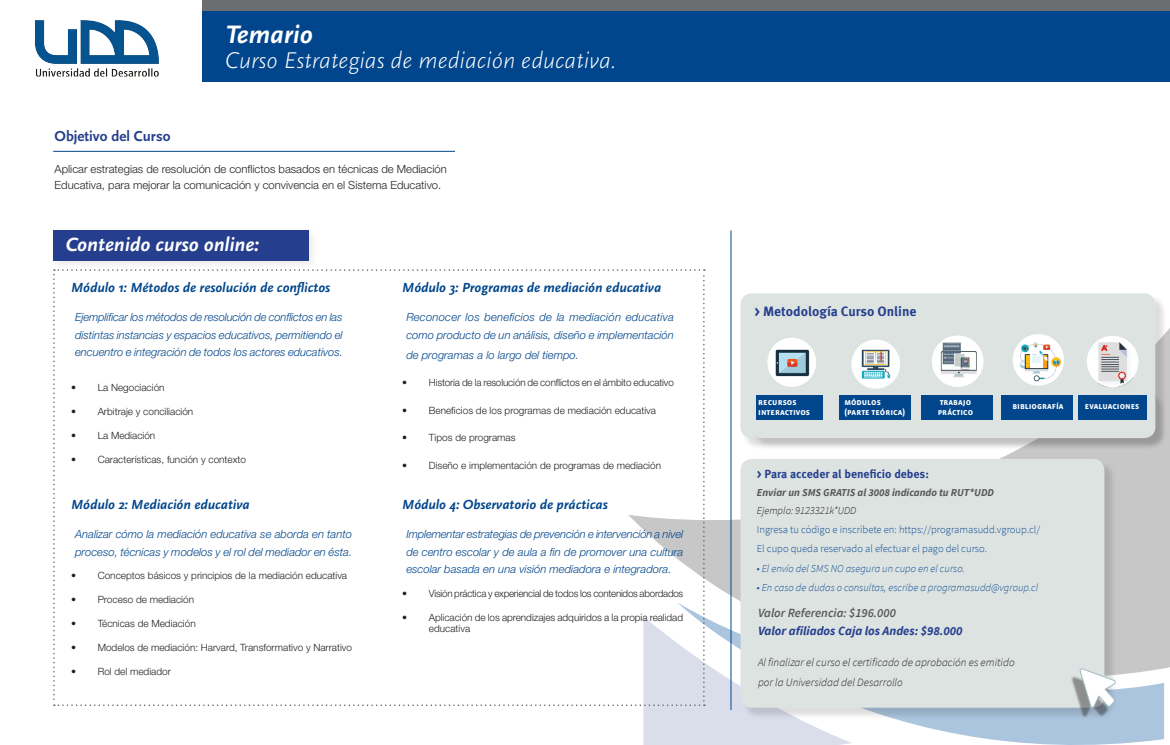
<style>
.page{position:relative;width:1170px;height:745px;background:#fff}
.page>*{position:absolute;margin:0;border:0;box-sizing:border-box;transform-origin:0 0}
.t1{font:26.38px "Scala Sans Bold LF Italic";color:#fff}
.t2{font:italic 300 23.75px "Scala Sans";color:#fff}
.t3{font:20px "Scala Sans Bold LF Italic";color:#fff}
.t4{font:700 15px "Scala Sans";color:#253f8e}
.t5{font:italic 700 13.75px "Scala Sans";color:#01468c}
.t6{font:700 13.5px "Meta Pro";color:#253f8e}
.t7{font:italic 700 12.5px "Source Sans Pro";color:#253f8e}
.t8{font:italic 600 12.5px "Source Sans Pro";color:#57585a}
.t9{font:700 11.75px "Meta Pro";color:#253f8e}
.t10{font:italic 300 11.25px/17.5px "Helvetica Neue LT Std";color:#01468c;text-align:justify}
.t11{font:300 11.25px/16.2px "Helvetica Neue LT Std";color:#231f20}
.t12{font:italic 300 11.25px/20px "Source Sans Pro";color:#231f20}
.t13{font:300 10.62px/19.4px "Source Sans Pro";color:#0d4c91}
.t14{font:italic 300 10.62px "Source Sans Pro";color:#0d4c91}
.t15{font:italic 700 10.62px "Source Sans Pro";color:#57585a}
.t16{font:italic 300 10.62px "Source Sans Pro";color:#231f20}
.t17{font:300 10px/11.2px "Helvetica Neue LT Std";color:#231f20}
.t18{font:300 10px "Helvetica Neue LT Std";letter-spacing:-.025em;color:#231f20}
.t19{font:9px/10.1px "Vista Sans SC Bold";color:#fff}
</style>
<div class="page">
<div style="left:203px;top:0;width:966px;height:70px;background:#6c6d70"></div>
<div style="left:1001px;top:329px;width:168px;height:340px;background:#c7c7c8"></div>
<svg style="left:896px;top:602px;width:267px;height:142px;fill:#aac5dd"></svg>
<hr style="left:730px;top:230px;width:1px;height:479px;background:#01468c">
<div style="left:48px;top:225px;width:271px;height:47px;background:#231f20;opacity:.1"></div>
<div style="left:54px;top:230px;width:254px;height:31px;background:#253f8e"></div>
<div style="left:740px;top:293px;width:415px;height:145px;background:#dde3e1;border-radius:11px"></div>
<img style="left:852px;top:339px;width:48px;height:50px">
<img style="left:932px;top:335px;width:52px;height:52px">
<img style="left:1013px;top:334px;width:51px;height:52px">
<img style="left:1087px;top:336px;width:52px;height:52px">
<svg style="left:53px;top:269px;width:799px;height:475px"></svg>
<div style="left:203px;top:11px;width:966px;height:70px;background:#01468c"></div>
<img style="left:34px;top:20px;width:125px;height:57px">
<hr style="left:53px;top:151px;width:402px;height:1px;background:#01468c">
<div style="left:753px;top:392px;width:413px;height:57px;background:#231f20;opacity:.15"></div>
<div style="left:751px;top:391px;width:404px;height:47px;background:#dde3e1;border-radius:11px"></div>
<div style="left:756px;top:395px;width:66px;height:24px;background:#01468c"></div>
<div style="left:839px;top:395px;width:72px;height:24px;background:#01468c"></div>
<div style="left:920px;top:395px;width:72px;height:24px;background:#01468c"></div>
<div style="left:1000px;top:395px;width:72px;height:24px;background:#01468c"></div>
<div style="left:1077px;top:395px;width:69px;height:24px;background:#01468c"></div>
<div style="left:742px;top:460px;width:374px;height:259px;background:#231f20;opacity:.15"></div>
<div style="left:740px;top:458px;width:364px;height:249px;background:#dde3e1;border-radius:12px"></div>
<div style="left:1070px;top:675px;width:39px;height:42px;background:#231f20;opacity:.43"></div>
<svg style="left:1079px;top:668px;width:36px;height:39px"></svg>
<h1 class="t1" style="left:225px;top:20px;width:89px">Temario</h1>
<h2 class="t2" style="left:225px;top:47px;width:393px">Curso Estrategias de mediación educativa.</h2>
<h3 class="t4" style="left:55px;top:127px;width:117px">Objetivo del Curso</h3>
<p class="t11" style="left:55px;top:161px;width:393px">Aplicar estrategias de resolución de conflictos basados en técnicas de Mediación<br>Educativa, para mejorar la comunicación y convivencia en el Sistema Educativo.</p>
<h3 class="t3" style="left:66px;top:234px;width:195px">Contenido curso online:</h3>
<p class="t5" style="left:71px;top:280px;width:260px">Módulo 1: Métodos de resolución de conflictos</p>
<p class="t10" style="left:75px;top:308px;width:269px">Ejemplificar los métodos de resolución de conflictos en las distintas instancias y espacios educativos, permitiendo el encuentro e integración de todos los actores educativos.</p>
<p class="t17" style="left:71px;top:382px;width:95px">• La Negociación</p>
<p class="t17" style="left:71px;top:405px;width:124px">• Arbitraje y conciliación</p>
<p class="t17" style="left:71px;top:429px;width:86px">• La Mediación</p>
<p class="t17" style="left:71px;top:453px;width:176px">• Características, función y contexto</p>
<p class="t5" style="left:71px;top:497px;width:180px">Módulo 2: Mediación educativa</p>
<p class="t10" style="left:75px;top:525px;width:278px">Analizar cómo la mediación educativa se aborda en tanto proceso, técnicas y modelos y el rol del mediador en ésta.</p>
<p class="t17" style="left:71px;top:569px;width:277px">• Conceptos básicos y principios de la mediación educativa</p>
<p class="t17" style="left:71px;top:593px;width:124px">• Proceso de mediación</p>
<p class="t17" style="left:71px;top:617px;width:126px">• Técnicas de Mediación</p>
<p class="t17" style="left:71px;top:641px;width:282px">• Modelos de mediación: Harvard, Transformativo y Narrativo</p>
<p class="t17" style="left:71px;top:664px;width:101px">• Rol del mediador</p>
<p class="t5" style="left:402px;top:280px;width:260px">Módulo 3: Programas de mediación educativa</p>
<p class="t10" style="left:406px;top:308px;width:269px">Reconocer los beneficios de la mediación educativa como producto de un análisis, diseño e implementación</p>
<p class="t10" style="left:406px;top:345px;width:174px">de programas a lo largo del tiempo.</p>
<p class="t17" style="left:402px;top:377px;width:273px">• Historia de la resolución de conflictos en el ámbito educativo</p>
<p class="t17" style="left:402px;top:404px;width:255px">• Beneficios de los programas de mediación educativa</p>
<p class="t17" style="left:402px;top:432px;width:115px">• Tipos de programas</p>
<p class="t17" style="left:402px;top:459px;width:260px">• Diseño e implementación de programas de mediación</p>
<p class="t5" style="left:402px;top:497px;width:207px">Módulo 4: Observatorio de prácticas</p>
<p class="t10" style="left:406px;top:525px;width:278px">Implementar estrategias de prevención e intervención a nivel de centro escolar y de aula a fin de promover una cultura escolar basada en una visión mediadora e integradora.</p>
<p class="t18" style="left:402px;top:587px;width:282px">• Visión práctica y experiencial de todos los contenidos abordados</p>
<p class="t17" style="left:429px;top:611px;width:256px;text-indent:-27px">• Aplicación de los aprendizajes adquiridos a la propia realidad educativa</p>
<p class="t6" style="left:754px;top:302px;width:163px">&gt; Metodología Curso Online</p>
<p class="t19" style="left:758px;top:396px;width:53px">recursos interactivos</p>
<p class="t19" style="left:844px;top:396px;width:62px">módulos (parte teórica)</p>
<p class="t19" style="left:937px;top:396px;width:37px">trabajo práctico</p>
<p class="t19" style="left:1012px;top:400px;width:53px">bibliografía</p>
<p class="t19" style="left:1084px;top:400px;width:56px">evaluaciones</p>
<p class="t9" style="left:756px;top:466px;width:174px">&gt; Para acceder al beneficio debes:</p>
<p class="t15" style="left:756px;top:485px;width:239px">Enviar un SMS GRATIS al 3008 indicando tu RUT*UDD</p>
<p class="t16" style="left:756px;top:503px;width:101px">Ejemplo: 9123321k*UDD</p>
<p class="t13" style="left:756px;top:519px;width:285px">Ingresa tu código e inscríbete en: https://programasudd.vgroup.cl/<br>El cupo queda reservado al efectuar el pago del curso.</p>
<p class="t14" style="left:756px;top:561px;width:209px">• El envío del SMS NO asegura un cupo en el curso.</p>
<p class="t14" style="left:756px;top:580px;width:283px">• En caso de dudas o consultas, escribe a programasudd@vgroup.cl</p>
<p class="t8" style="left:758px;top:604px;width:139px">Valor Referencia: $196.000</p>
<p class="t7" style="left:758px;top:622px;width:206px">Valor afiliados Caja los Andes: $98.000</p>
<p class="t12" style="left:758px;top:651px;width:258px">Al finalizar el curso el certificado de aprobación es emitido por la Universidad del Desarrollo</p>
</div>
